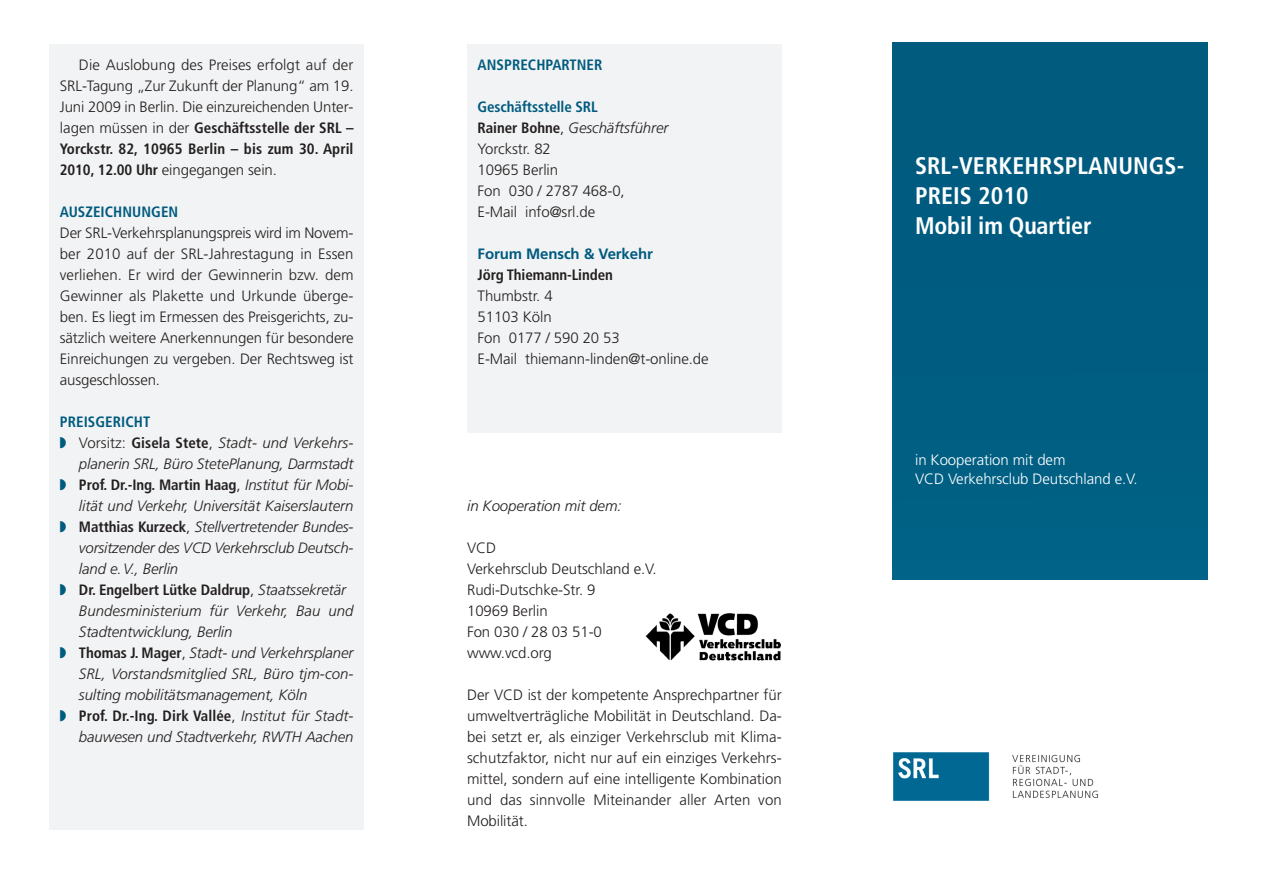
<style>
.page{position:relative;width:1263px;height:893px;background:#fff}
.page>*{position:absolute;margin:0;border:0;box-sizing:border-box;transform-origin:0 0}
.t1{font:700 condensed 24px/30px "Frutiger";letter-spacing:.005em;color:#fff}
.t2{font:300 15px/21px "Frutiger";letter-spacing:-.005em;color:#231f20}
.t3{font:italic 300 15px "Frutiger";letter-spacing:-.005em;color:#231f20}
.t4{font:700 condensed 15px "Frutiger";letter-spacing:-.005em;color:#231f20}
.t5{font:300 15px/19.5px "Frutiger";letter-spacing:-.005em;color:#fff}
.t6{font:700 condensed 15px "Frutiger";letter-spacing:.005em;color:#005b7f}
.s1{font-weight:700;font-stretch:condensed}
.s2{font-weight:700;font-stretch:condensed;color:#005b7f}
.s3{font-family:"Monotype Sorts";font-weight:400;font-style:normal;color:#005b7f}
.s4{font-style:normal}
.s5{font-weight:700;font-style:normal;font-stretch:condensed}
.s6{font-family:"Monotype Sorts";font-weight:400;font-stretch:normal;color:#005b7f}
.s7{font-weight:300;font-stretch:normal}
.s8{font-weight:300;font-style:italic;font-stretch:normal}
.s9{font-style:italic}
.s10{font-weight:700;color:#005b7f}
</style>
<div class="page">
<div style="left:892px;top:43px;width:315px;height:536px;background:#005c81"></div>
<div style="left:467px;top:44px;width:315px;height:388px;background:#f2f3f4"></div>
<img style="left:893px;top:752px;width:205px;height:49px">
<div style="left:49px;top:44px;width:315px;height:785px;background:#f2f3f4"></div>
<img style="left:646px;top:613px;width:134px;height:48px">
<p class="t2" style="left:60px;top:56px;width:295px;text-align:justify;text-indent:19px">Die Auslobung des Preises erfolgt auf der SRL-Tagung „Zur Zukunft der Planung“ am 19.<br>Juni 2009 in Berlin. Die einzureichenden Unter&shy;lagen müssen in der <span class="s1">Geschäftsstelle der SRL – Yorckstr. 82, 10965 Berlin – bis zum 30. April 2010, 12.00 Uhr</span> eingegangen sein.</p>
<p class="t2" style="left:60px;top:203px;width:295px"><span class="s2">AUSZEICHNUNGEN<br></span>Der SRL-Verkehrsplanungspreis wird im Novem&shy;ber 2010 auf der SRL-Jahrestagung in Essen verliehen. Er wird der Gewinnerin bzw. dem Gewinner als Plakette und Urkunde überge&shy;ben. Es liegt im Ermessen des Preisgerichts, zu&shy;sätzlich weitere Anerkennungen für besondere Einreichungen zu vergeben. Der Rechtsweg ist ausgeschlossen.</p>
<p class="t6" style="left:60px;top:416px;width:92px">PREISGERICHT</p>
<p class="t3" style="left:60px;top:437px;width:295px"><span class="s3">◗</span> <span class="s4">Vorsitz:</span> <span class="s5">Gisela Stete</span><span class="s4">,</span> Stadt- und Verkehrs-</p>
<p class="t3" style="left:79px;top:458px;width:276px">planerin SRL, Büro StetePlanung, Darmstadt</p>
<p class="t4" style="left:60px;top:479px;width:295px"><span class="s6">◗</span> Prof. Dr.-Ing. Martin Haag<span class="s7">,</span> <span class="s8">Institut für Mobi-</span></p>
<p class="t3" style="left:79px;top:500px;width:276px">lität und Verkehr, Universität Kaiserslautern</p>
<p class="t3" style="left:60px;top:521px;width:295px"><span class="s3">◗</span> <span class="s5">Matthias Kurzeck</span><span class="s4">,</span> Stellvertretender Bundes-</p>
<p class="t3" style="left:79px;top:542px;width:276px">vorsitzender des VCD Verkehrsclub Deutsch-</p>
<p class="t3" style="left:79px;top:563px;width:101px">land e.V., Berlin</p>
<p class="t4" style="left:60px;top:584px;width:288px"><span class="s6">◗</span> Dr. Engelbert Lütke Daldrup<span class="s7">,</span> <span class="s8">Staatssekretär</span></p>
<p class="t3" style="left:79px;top:605px;width:276px">Bundesministerium für Verkehr, Bau und</p>
<p class="t3" style="left:79px;top:626px;width:155px">Stadtentwicklung, Berlin</p>
<p class="t3" style="left:60px;top:647px;width:295px"><span class="s3">◗</span> <span class="s5">Thomas J. Mager</span><span class="s4">,</span> Stadt- und Verkehrsplaner</p>
<p class="t3" style="left:79px;top:668px;width:276px">SRL, Vorstandsmitglied SRL, Büro tjm-con-</p>
<p class="t3" style="left:79px;top:689px;width:230px">sulting mobilitätsmanagement, Köln</p>
<p class="t4" style="left:60px;top:710px;width:295px"><span class="s6">◗</span> Prof. Dr.-Ing. Dirk Vallée<span class="s7">,</span> <span class="s8">Institut für Stadt-</span></p>
<p class="t3" style="left:79px;top:731px;width:276px">bauwesen und Stadtverkehr, RWTH Aachen</p>
<p class="t6" style="left:478px;top:58px;width:126px">ANSPRECHPARTNER</p>
<p class="t2" style="left:478px;top:97px;width:192px"><span class="s2">Geschäftsstelle SRL<br></span><span class="s1">Rainer Bohne</span>, <span class="s9">Geschäftsführer<br></span>Yorckstr. 82<br>10965 Berlin<br>Fon 030 / 2787 468-0,<br>E-Mail info@srl.de</p>
<p class="t2" style="left:478px;top:244px;width:233px"><span class="s10">Forum Mensch &amp; Verkehr<br></span><span class="s1">Jörg Thiemann-Linden<br></span>Thumbstr. 4<br>51103 Köln<br>Fon 0177 / 590 20 53<br>E-Mail thiemann-linden@t-online.de</p>
<p class="t3" style="left:467px;top:500px;width:156px">in Kooperation mit dem:</p>
<p class="t2" style="left:467px;top:539px;width:191px">VCD<br>Verkehrsclub Deutschland e.V.<br>Rudi-Dutschke-Str. 9<br>10969 Berlin<br>Fon 030 / 28 03 51-0 www.vcd.org</p>
<p class="t2" style="left:467px;top:686px;width:316px;text-align:justify">Der VCD ist der kompetente Ansprechpartner für umweltverträgliche Mobilität in Deutschland. Da&shy;bei setzt er, als einziger Verkehrsclub mit Klima&shy;schutzfaktor, nicht nur auf ein einziges Verkehrs&shy;mittel, sondern auf eine intelligente Kombination und das sinnvolle Miteinander aller Arten von Mobilität.</p>
<p class="t1" style="left:915px;top:153px;width:271px">SRL-VERKEHRSPLANUNGS-<br>PREIS 2010<br>Mobil im Quartier</p>
<p class="t5" style="left:915px;top:451px;width:224px">in Kooperation mit dem<br>VCD Verkehrsclub Deutschland e.V.</p>
</div>
